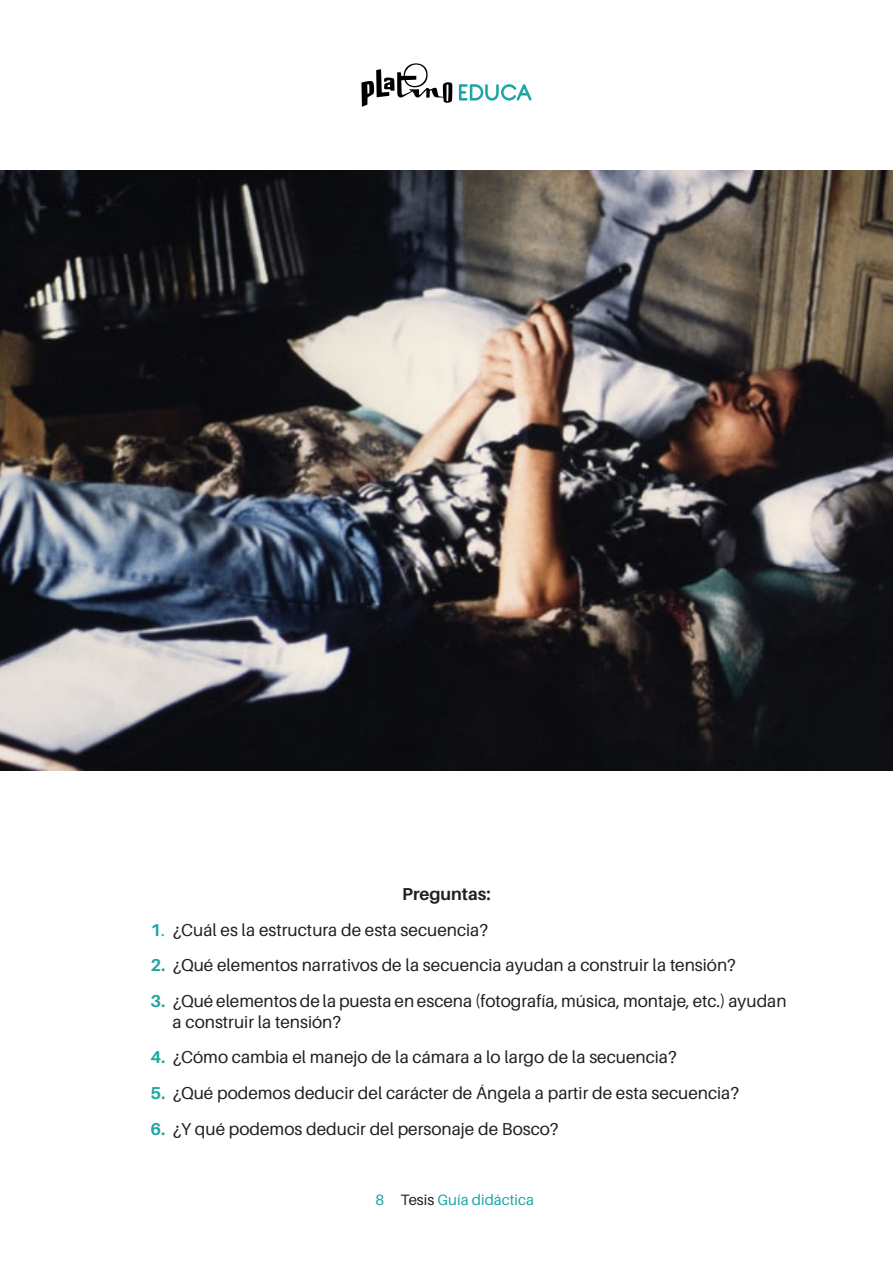
<style>
.page{position:relative;width:893px;height:1263px;background:#fff}
.page>*{position:absolute;margin:0;border:0;box-sizing:border-box;transform-origin:0 0}
.t1{font:17.25px/20.7px "Aileron";color:#231f20}
.t2{font:700 17.25px "Aileron";color:#231f20}
.t3{font:15px "Aileron";color:#20a6a3}
.s1{font-weight:700;color:#20a6a3}
.s2{color:#20a6a3}
.s3{color:#231f20}
</style>
<div class="page">
<svg style="left:361px;top:63px;width:91px;height:44px"></svg>
<svg style="left:459px;top:84px;width:72px;height:17px"></svg>
<img style="left:0;top:170px;width:893px;height:600px">
<p class="t2" style="left:402px;top:884px;width:90px">Preguntas:</p>
<p class="t1" style="left:151px;top:919px;width:339px"><span class="s1">1</span><span class="s2">.</span> ¿Cuál es la estructura de esta secuencia?</p>
<p class="t1" style="left:151px;top:955px;width:587px"><span class="s1">2.</span> ¿Qué elementos narrativos de la secuencia ayudan a construir la tensión?</p>
<p class="t1" style="left:173px;top:991px;width:615px;text-indent:-22px"><span class="s1">3.</span> ¿Qué elementos de la puesta en escena (fotografía, música, montaje, etc.) ayudan a construir la tensión?</p>
<p class="t1" style="left:151px;top:1047px;width:528px"><span class="s1">4.</span> ¿Cómo cambia el manejo de la cámara a lo largo de la secuencia?</p>
<p class="t1" style="left:151px;top:1083px;width:590px"><span class="s1">5.</span> ¿Qué podemos deducir del carácter de Ángela a partir de esta secuencia?</p>
<p class="t1" style="left:151px;top:1119px;width:410px"><span class="s1">6.</span> ¿Y qué podemos deducir del personaje de Bosco?</p>
<p class="t3" style="left:375px;top:1191px;width:160px">8 <span class="s3">Tesis</span> Guía didáctica</p>
</div>
